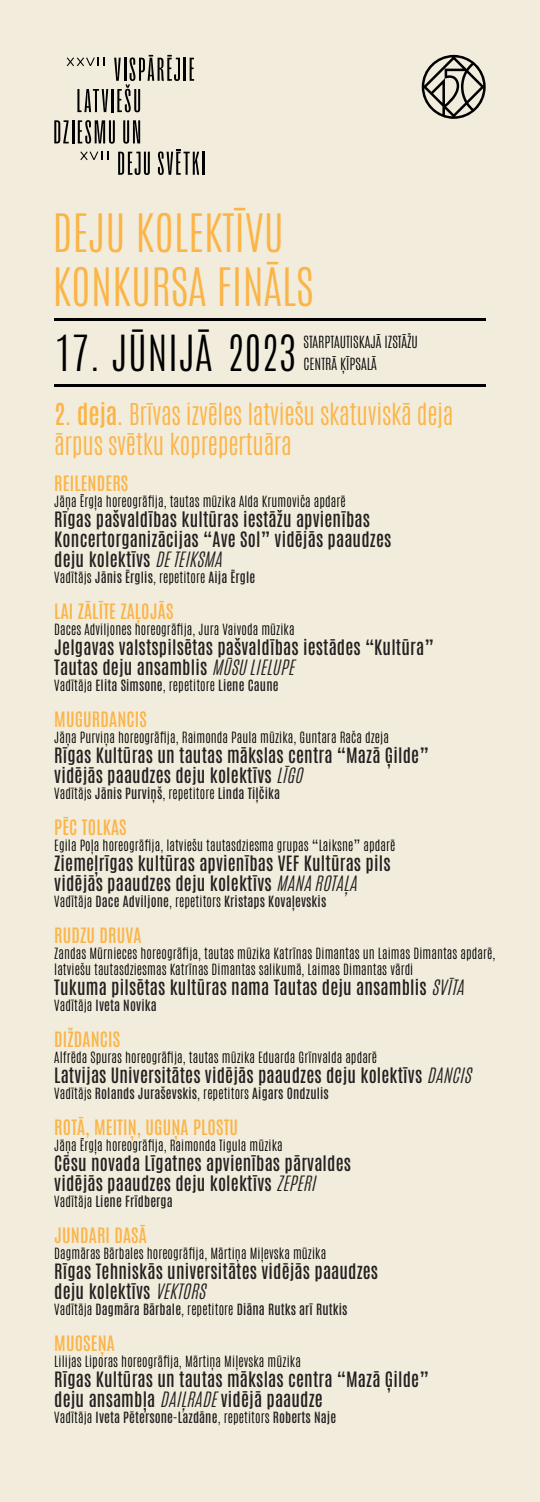
<style>
.page{position:relative;width:540px;height:1502px;background:#f1ecdc}
.page>*{position:absolute;margin:0;border:0;box-sizing:border-box;transform-origin:0 0}
.t1{font:100 45px/54px "Antonio";color:#fcb446}
.t2{font:100 42.3px "Antonio";letter-spacing:.01em;color:#000}
.t3{font:100 25.6px/30.8px "Antonio";letter-spacing:-.01em;color:#fcb446}
.t4{font:500 18px/20px "Antonio";letter-spacing:.01em;color:#231f20}
.t5{font:500 18px "Antonio";letter-spacing:.01em;color:#fcb446}
.t6{font:100 14.25px/22px "Antonio";color:#000}
.t7{font:100 13.2px/16px "Antonio";letter-spacing:.01em;color:#000}
.t8{font:500 13.2px "Antonio";letter-spacing:.01em;color:#231f20}
.s1{font-weight:500}
.s2{font-family:"Antonio Antonio";font-weight:300;font-style:italic}
.s3{font-weight:100;color:#000}
</style>
<div class="page">
<svg style="left:67px;top:57px;width:38px;height:9px"></svg>
<svg style="left:80px;top:151px;width:28px;height:9px"></svg>
<svg style="left:77px;top:89px;width:31px;height:23px"></svg>
<hr style="left:112px;top:89px;width:2px;height:23px;background:#000">
<svg style="left:54px;top:120px;width:15px;height:23px"></svg>
<hr style="left:72px;top:120px;width:2px;height:23px;background:#000">
<svg style="left:78px;top:120px;width:37px;height:24px"></svg>
<svg style="left:123px;top:120px;width:17px;height:24px"></svg>
<svg style="left:118px;top:152px;width:32px;height:23px"></svg>
<svg style="left:158px;top:149px;width:41px;height:26px"></svg>
<hr style="left:202px;top:152px;width:2px;height:23px;background:#000">
<hr style="left:184px;top:58px;width:2px;height:23px;background:#000">
<svg style="left:190px;top:58px;width:4px;height:23px"></svg>
<svg style="left:114px;top:55px;width:66px;height:57px"></svg>
<svg style="left:422px;top:55px;width:64px;height:64px"></svg>
<hr style="left:55px;top:318px;width:431px;height:3px;background:#000">
<hr style="left:54px;top:384px;width:431px;height:3px;background:#000">
<h1 class="t1" style="left:52px;top:206px;width:263px">DEJU KOLEKTĪVU<br>KONKURSA FINĀLS</h1>
<h2 class="t2" style="left:55px;top:323px;width:243px">17. JŪNIJĀ 2023</h2>
<p class="t6" style="left:304px;top:332px;width:116px">STARPTAUTISKAJĀ IZSTĀŽU<br>CENTRĀ ĶĪPSALĀ</p>
<h3 class="t3" style="left:54px;top:399px;width:401px"><span class="s1">2. deja.</span> Brīvas izvēles latviešu skatuviskā deja ārpus svētku koprepertuāra</h3>
<p class="t5" style="left:54px;top:471px;width:75px">REILENDERS</p>
<p class="t7" style="left:54px;top:494px;width:293px">Jāņa Ērgļa horeogrāfija, tautas mūzika Alda Krumoviča apdarē</p>
<p class="t4" style="left:54px;top:510px;width:338px">Rīgas pašvaldības kultūras iestāžu apvienības<br>Koncertorganizācijas “Ave Sol” vidējās paaudzes deju kolektīvs <span class="s2">DE TEIKSMA</span></p>
<p class="t8" style="left:54px;top:568px;width:203px"><span class="s3">Vadītājs</span> Jānis Ērglis<span class="s3">, repetitore</span> Aija Ērgle</p>
<p class="t5" style="left:54px;top:599px;width:121px">LAI ZĀLĪTE ZAĻOJĀS</p>
<p class="t7" style="left:54px;top:622px;width:242px">Daces Adviljones horeogrāfija, Jura Vaivoda mūzika</p>
<p class="t4" style="left:54px;top:638px;width:381px">Jelgavas valstspilsētas pašvaldības iestādes “Kultūra”<br>Tautas deju ansamblis <span class="s2">MŪSU LIELUPE</span></p>
<p class="t8" style="left:54px;top:676px;width:226px"><span class="s3">Vadītāja</span> Elita Simsone<span class="s3">, repetitore</span> Liene Caune</p>
<p class="t5" style="left:54px;top:707px;width:94px">MUGURDANCIS</p>
<p class="t7" style="left:54px;top:730px;width:336px">Jāņa Purviņa horeogrāfija, Raimonda Paula mūzika, Guntara Rača dzeja</p>
<p class="t4" style="left:54px;top:746px;width:376px">Rīgas Kultūras un tautas mākslas centra “Mazā Ģilde” vidējās paaudzes deju kolektīvs <span class="s2">LĪGO</span></p>
<p class="t8" style="left:54px;top:784px;width:227px"><span class="s3">Vadītājs</span> Jānis Purviņš<span class="s3">, repetitore</span> Linda Tiļčika</p>
<p class="t5" style="left:54px;top:815px;width:74px">PĒC TOLKAS</p>
<p class="t7" style="left:54px;top:838px;width:343px">Egila Poļa horeogrāfija, latviešu tautasdziesma grupas “Laiksne” apdarē</p>
<p class="t4" style="left:54px;top:854px;width:338px">Ziemeļrīgas kultūras apvienības VEF Kultūras pils vidējās paaudzes deju kolektīvs <span class="s2">MANA ROTAĻA</span></p>
<p class="t8" style="left:54px;top:892px;width:273px"><span class="s3">Vadītāja</span> Dace Adviljone<span class="s3">, repetitors</span> Kristaps Kovaļevskis</p>
<p class="t5" style="left:54px;top:923px;width:89px">RUDZU DRUVA</p>
<p class="t7" style="left:54px;top:946px;width:442px">Zandas Mūrnieces horeogrāfija, tautas mūzika Katrīnas Dimantas un Laimas Dimantas apdarē, latviešu tautasdziesmas Katrīnas Dimantas salikumā, Laimas Dimantas vārdi</p>
<p class="t4" style="left:54px;top:978px;width:411px">Tukuma pilsētas kultūras nama Tautas deju ansamblis <span class="s2">SVĪTA</span></p>
<p class="t8" style="left:54px;top:996px;width:104px"><span class="s3">Vadītāja</span> Iveta Novika</p>
<p class="t5" style="left:54px;top:1027px;width:68px">DIŽDANCIS</p>
<p class="t7" style="left:54px;top:1050px;width:324px">Alfrēda Spuras horeogrāfija, tautas mūzika Eduarda Grīnvalda apdarē</p>
<p class="t4" style="left:54px;top:1066px;width:418px">Latvijas Universitātes vidējās paaudzes deju kolektīvs <span class="s2">DANCIS</span></p>
<p class="t8" style="left:54px;top:1084px;width:276px"><span class="s3">Vadītājs</span> Rolands Juraševskis<span class="s3">, repetitors</span> Aigars Ondzulis</p>
<p class="t5" style="left:54px;top:1115px;width:185px">ROTĀ, MEITIŅ, UGUŅA PLOSTU</p>
<p class="t7" style="left:54px;top:1138px;width:230px">Jāņa Ērgļa horeogrāfija, Raimonda Tigula mūzika</p>
<p class="t4" style="left:54px;top:1154px;width:298px">Cēsu novada Līgatnes apvienības pārvaldes vidējās paaudzes deju kolektīvs <span class="s2">ZEPERI</span></p>
<p class="t8" style="left:54px;top:1192px;width:120px"><span class="s3">Vadītāja</span> Liene Frīdberga</p>
<p class="t5" style="left:54px;top:1223px;width:94px">JUNDARI DASĀ</p>
<p class="t7" style="left:54px;top:1246px;width:273px">Dagmāras Bārbales horeogrāfija, Mārtiņa Miļevska mūzika</p>
<p class="t4" style="left:54px;top:1262px;width:325px">Rīgas Tehniskās universitātes vidējās paaudzes deju kolektīvs <span class="s2">VEKTORS</span></p>
<p class="t8" style="left:54px;top:1300px;width:295px"><span class="s3">Vadītāja</span> Dagmāra Bārbale<span class="s3">, repetitore</span> Diāna Rutks arī Rutkis</p>
<p class="t5" style="left:54px;top:1331px;width:62px">MUOSEŅA</p>
<p class="t7" style="left:54px;top:1354px;width:248px">Lilijas Liporas horeogrāfija, Mārtiņa Miļevska mūzika</p>
<p class="t4" style="left:54px;top:1370px;width:376px">Rīgas Kultūras un tautas mākslas centra “Mazā Ģilde” deju ansambļa <span class="s2">DAIĻRADE</span> vidējā paaudze</p>
<p class="t8" style="left:54px;top:1408px;width:283px"><span class="s3">Vadītāja</span> Iveta Pētersone-Lazdāne<span class="s3">, repetitors</span> Roberts Naje</p>
</div>
